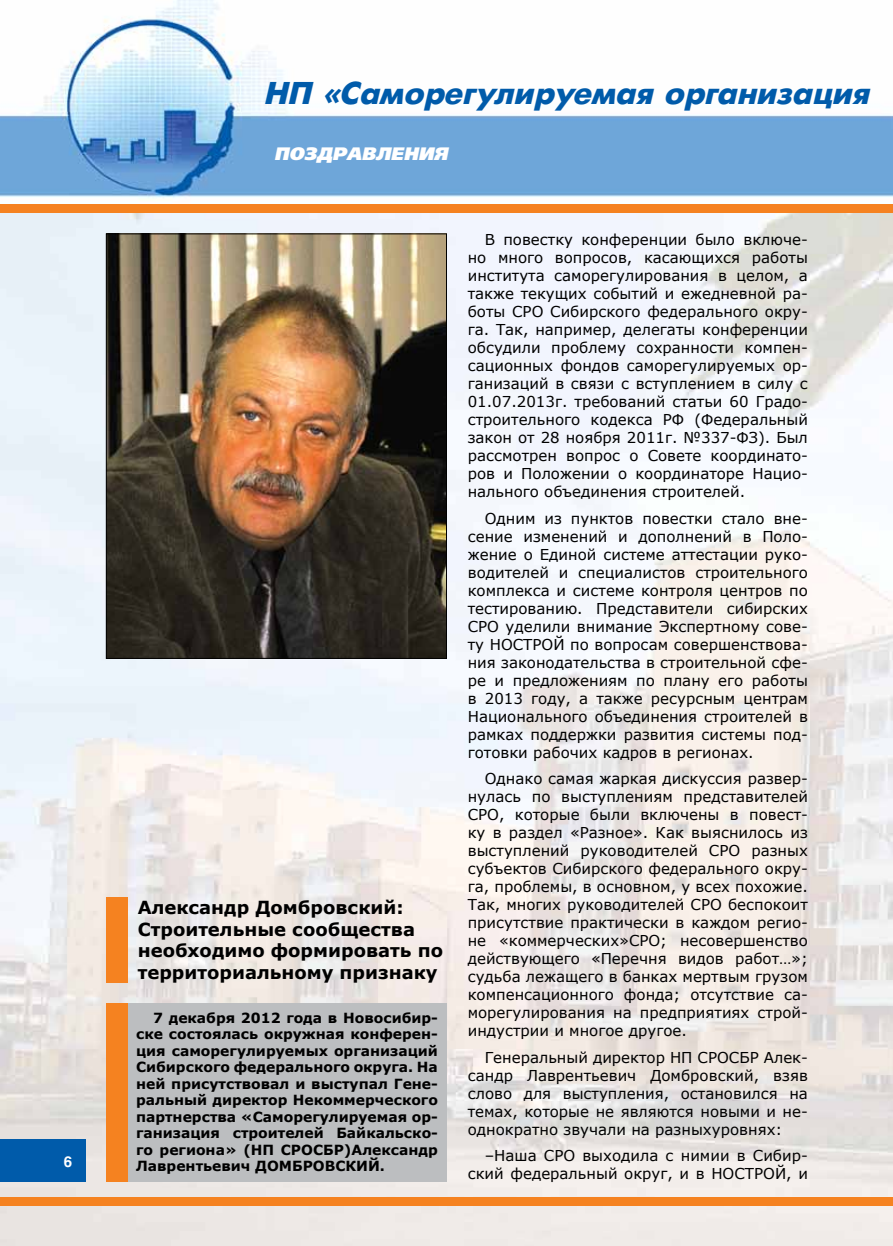
<style>
.page{position:relative;width:893px;height:1246px;background:#fff}
.page>*{position:absolute;margin:0;border:0;box-sizing:border-box;transform-origin:0 0}
.t1{font:italic 700 31.5px "Futuris";color:#005baa}
.t2{font:700 18px/21.6px "Verdana";color:#000}
.t3{font:italic 18px "Free Set Black C";color:#fff}
.t4{font:15px/18px "Verdana";color:#000;text-align:justify}
.t5{font:700 15px "Helios";color:#fff}
.t6{font:700 13.95px/16.5px "Verdana";color:#000;text-align:justify}
</style>
<div class="page">
<img style="left:0;top:213px;width:893px;height:1033px">
<img style="left:0;top:0;width:893px;height:200px">
<div style="left:0;top:204px;width:893px;height:9px;background:#f58220"></div>
<div style="left:0;top:1140px;width:85px;height:42px;background:#005baa"></div>
<div style="left:0;top:1197px;width:893px;height:9px;background:#f58220"></div>
<div style="left:128px;top:1003px;width:318px;height:179px;background:#bcbec0"></div>
<div style="left:106px;top:1003px;width:22px;height:179px;background:#f58220"></div>
<div style="left:106px;top:897px;width:21px;height:85px;background:#f58220"></div>
<img style="left:108px;top:235px;width:337px;height:422px">
<div style="left:106px;top:233px;width:341px;height:426px;border:1px solid #000"></div>
<p class="t5" style="left:64px;top:1153px;width:10px">6</p>
<h1 class="t1" style="left:266px;top:76px;width:606px">НП «Саморегулируемая организация</h1>
<p class="t3" style="left:274px;top:143px;width:175px">ПОЗДРАВЛЕНИЯ</p>
<p class="t2" style="left:138px;top:896px;width:307px">Александр Домбровский:<br>Строительные сообщества необходимо формировать по территориальному признаку</p>
<p class="t6" style="left:136px;top:1009px;width:303px;text-indent:17px">7 декабря 2012 года в Новосибир&shy;ске состоялась окружная конферен&shy;ция саморегулируемых организаций Сибирского федерального округа. На ней присутствовал и выступал Гене&shy;ральный директор Некоммерческого партнерства «Саморегулируемая ор&shy;ганизация строителей Байкальско&shy;го региона» (НП СРОСБР)Александр Лаврентьевич ДОМБРОВСКИЙ.</p>
<p class="t4" style="left:468px;top:230px;width:342px;text-indent:17px">В повестку конференции было включе&shy;но много вопросов, касающихся работы института саморегулирования в целом, а также текущих событий и ежедневной ра&shy;боты СРО Сибирского федерального окру&shy;га. Так, например, делегаты конференции обсудили проблему сохранности компен&shy;сационных фондов саморегулируемых ор&shy;ганизаций в связи с вступлением в силу с 01.07.2013г. требований статьи 60 Градо&shy;строительного кодекса РФ (Федеральный закон от 28 ноября 2011г. №337-ФЗ). Был рассмотрен вопрос о Совете координато&shy;ров и Положении о координаторе Нацио&shy;нального объединения строителей.</p>
<p class="t4" style="left:468px;top:509px;width:342px;text-indent:17px">Одним из пунктов повестки стало вне&shy;сение изменений и дополнений в Поло&shy;жение о Единой системе аттестации руко&shy;водителей и специалистов строительного комплекса и системе контроля центров по тестированию. Представители сибирских СРО уделили внимание Экспертному сове&shy;ту НОСТРОЙ по вопросам совершенствова&shy;ния законодательства в строительной сфе&shy;ре и предложениям по плану его работы в 2013 году, а также ресурсным центрам Национального объединения строителей в рамках поддержки развития системы под&shy;готовки рабочих кадров в регионах.</p>
<p class="t4" style="left:468px;top:769px;width:342px;text-indent:17px">Однако самая жаркая дискуссия развер&shy;нулась по выступлениям представителей СРО, которые были включены в повест&shy;ку в раздел «Разное». Как выяснилось из выступлений руководителей СРО разных субъектов Сибирского федерального окру&shy;га, проблемы, в основном, у всех похожие.<br>Так, многих руководителей СРО беспокоит присутствие практически в каждом регио&shy;не «коммерческих»СРО; несовершенство действующего «Перечня видов работ…»; судьба лежащего в банках мертвым грузом компенсационного фонда; отсутствие са&shy;морегулирования на предприятиях строй&shy;индустрии и многое другое.</p>
<p class="t4" style="left:468px;top:1048px;width:342px;text-indent:17px">Генеральный директор НП СРОСБР Алек&shy;сандр Лаврентьевич Домбровский, взяв слово для выступления, остановился на темах, которые не являются новыми и не&shy;однократно звучали на разныхуровнях:</p>
<p class="t4" style="left:468px;top:1146px;width:342px;text-align:right">–Наша СРО выходила с нимии в Сибир&shy;ский федеральный округ, и в НОСТРОЙ, и</p>
</div>
